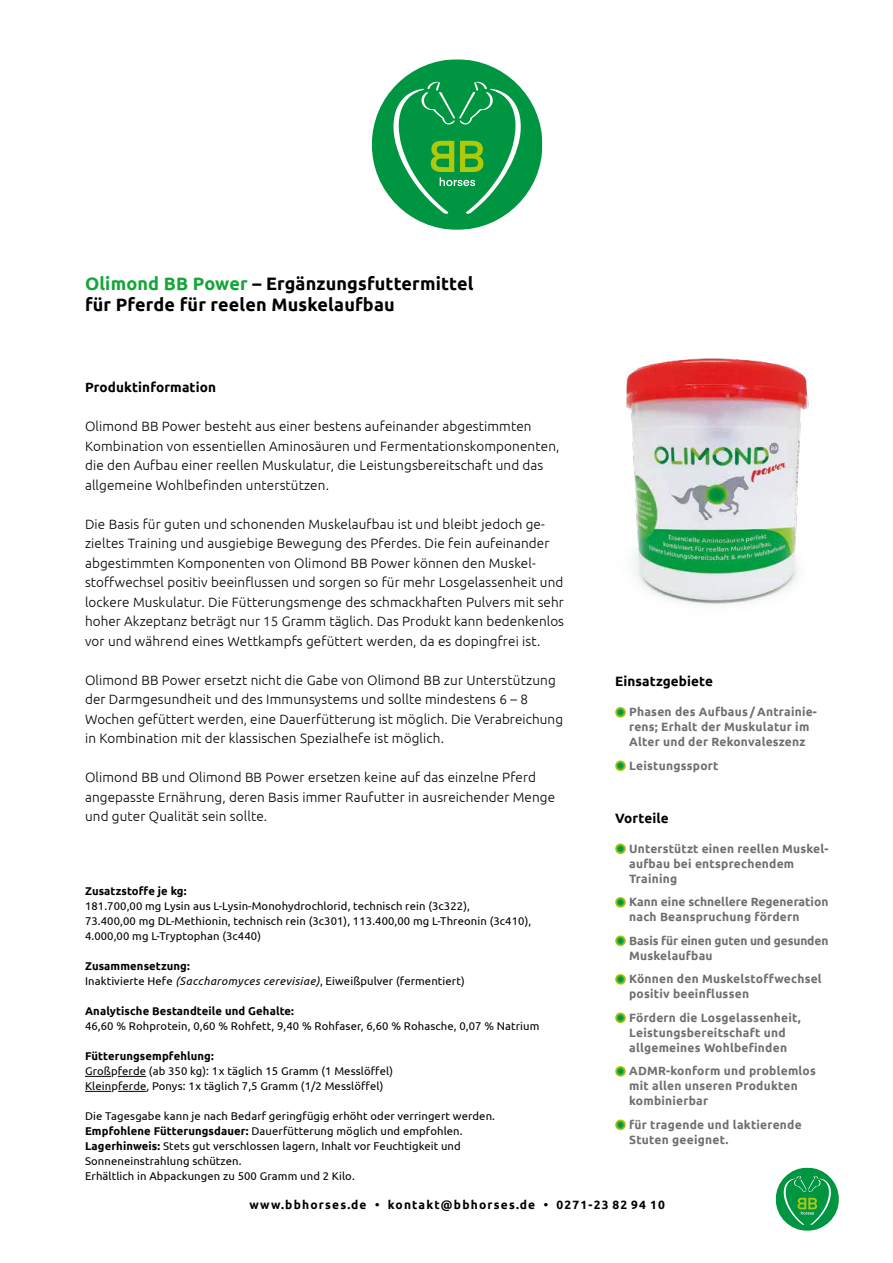
<style>
.page{position:relative;width:893px;height:1263px;background:#fff}
.page>*{position:absolute;margin:0;border:0;box-sizing:border-box;transform-origin:0 0}
.t1{font:700 18px/21px "Ubuntu";letter-spacing:.01em;color:#000}
.t2{font:300 13.5px/19.5px "Ubuntu";letter-spacing:.01em;color:#000}
.t3{font:700 13.5px "Ubuntu";letter-spacing:.01em;color:#000}
.t4{font:700 12px/15px "Ubuntu";letter-spacing:.02em;color:#706f6f}
.t5{font:700 12px/15px "Ubuntu";color:#706f6f}
.t6{font:700 12px "Ubuntu";letter-spacing:.1em;color:#000}
.t7{font:700 12px/15px "Ubuntu";letter-spacing:-.01em;color:#706f6f}
.t8{font:11.25px/15px "Ubuntu";letter-spacing:.01em;color:#000}
.t9{font:700 11.25px "Ubuntu";letter-spacing:.01em;color:#000}
.s1{color:#13a538}
.s2{font-weight:700}
.s3{font-style:italic}
</style>
<div class="page">
<svg style="left:776px;top:1167px;width:63px;height:64px"></svg>
<img style="left:626px;top:358px;width:183px;height:247px">
<svg style="left:85px;top:1076px;width:26px;height:1px"></svg>
<svg style="left:118px;top:1076px;width:28px;height:1px"></svg>
<svg style="left:85px;top:1091px;width:26px;height:1px"></svg>
<svg style="left:118px;top:1091px;width:29px;height:1px"></svg>
<svg style="left:615px;top:707px;width:11px;height:11px"></svg>
<svg style="left:616px;top:708px;width:9px;height:8px"></svg>
<svg style="left:617px;top:709px;width:7px;height:6px"></svg>
<svg style="left:615px;top:760px;width:11px;height:11px"></svg>
<svg style="left:616px;top:761px;width:9px;height:9px"></svg>
<svg style="left:617px;top:762px;width:7px;height:7px"></svg>
<svg style="left:618px;top:764px;width:4px;height:4px"></svg>
<svg style="left:615px;top:843px;width:11px;height:11px"></svg>
<svg style="left:616px;top:844px;width:9px;height:9px"></svg>
<div style="left:617px;top:846px;width:7px;height:6px;background:#089c3c;border-radius:50%"></div>
<svg style="left:615px;top:897px;width:11px;height:11px"></svg>
<svg style="left:616px;top:898px;width:9px;height:9px"></svg>
<svg style="left:617px;top:899px;width:7px;height:6px"></svg>
<svg style="left:615px;top:935px;width:11px;height:11px"></svg>
<svg style="left:616px;top:936px;width:9px;height:9px"></svg>
<svg style="left:617px;top:938px;width:7px;height:6px"></svg>
<svg style="left:615px;top:974px;width:11px;height:11px"></svg>
<svg style="left:616px;top:975px;width:9px;height:9px"></svg>
<svg style="left:617px;top:976px;width:7px;height:6px"></svg>
<svg style="left:615px;top:1012px;width:11px;height:11px"></svg>
<svg style="left:616px;top:1013px;width:9px;height:9px"></svg>
<svg style="left:617px;top:1015px;width:7px;height:6px"></svg>
<svg style="left:615px;top:1066px;width:11px;height:11px"></svg>
<svg style="left:616px;top:1067px;width:9px;height:9px"></svg>
<svg style="left:617px;top:1068px;width:7px;height:6px"></svg>
<svg style="left:615px;top:1119px;width:11px;height:11px"></svg>
<svg style="left:616px;top:1120px;width:9px;height:9px"></svg>
<div style="left:617px;top:1122px;width:7px;height:6px;background:#079b3d;border-radius:50%"></div>
<svg style="left:372px;top:59px;width:170px;height:171px"></svg>
<h1 class="t1" style="left:85px;top:273px;width:390px"><span class="s1">Olimond BB Power</span> – Ergänzungsfuttermittel für Pferde für reelen Muskelaufbau</h1>
<p class="t3" style="left:85px;top:379px;width:133px">Produktinformation</p>
<p class="t2" style="left:85px;top:416px;width:476px">Olimond BB Power besteht aus einer bestens aufeinander abgestimmten Kombination von essentiellen Aminosäuren und Fermentationskomponenten, die den Aufbau einer reellen Muskulatur, die Leistungsbereitschaft und das allgemeine Wohlbefinden unterstützen.</p>
<p class="t2" style="left:85px;top:514px;width:480px">Die Basis für guten und schonenden Muskelaufbau ist und bleibt jedoch ge&shy;zieltes Training und ausgiebige Bewegung des Pferdes. Die fein aufeinander abgestimmten Komponenten von Olimond BB Power können den Muskel&shy;stoffwechsel positiv beeinflussen und sorgen so für mehr Losgelassenheit und lockere Muskulatur. Die Fütterungsmenge des schmackhaften Pulvers mit sehr hoher Akzeptanz beträgt nur 15 Gramm täglich. Das Produkt kann bedenkenlos vor und während eines Wettkampfs gefüttert werden, da es dopingfrei ist.</p>
<p class="t2" style="left:85px;top:670px;width:479px">Olimond BB Power ersetzt nicht die Gabe von Olimond BB zur Unterstützung der Darmgesundheit und des Immunsystems und sollte mindestens 6 – 8<br>Wochen gefüttert werden, eine Dauerfütterung ist möglich. Die Verabreichung in Kombination mit der klassischen Spezialhefe ist möglich.</p>
<p class="t2" style="left:85px;top:767px;width:472px">Olimond BB und Olimond BB Power ersetzen keine auf das einzelne Pferd angepasste Ernährung, deren Basis immer Raufutter in ausreichender Menge und guter Qualität sein sollte.</p>
<p class="t9" style="left:85px;top:884px;width:103px">Zusatzstoffe je kg:</p>
<p class="t8" style="left:85px;top:898px;width:448px">181.700,00 mg Lysin aus L-Lysin-Monohydrochlorid, technisch rein (3c322),<br>73.400,00 mg DL-Methionin, technisch rein (3c301), 113.400,00 mg L-Threonin (3c410),<br>4.000,00 mg L-Tryptophan (3c440)</p>
<p class="t8" style="left:85px;top:958px;width:381px"><span class="s2">Zusammensetzung:<br></span>Inaktivierte Hefe <span class="s3">(Saccharomyces cerevisiae)</span>, Eiweißpulver (fermentiert)</p>
<p class="t9" style="left:85px;top:1004px;width:210px">Analytische Bestandteile und Gehalte:</p>
<p class="t8" style="left:85px;top:1018px;width:456px">46,60 % Rohprotein, 0,60 % Rohfett, 9,40 % Rohfaser, 6,60 % Rohasche, 0,07 % Natrium</p>
<p class="t9" style="left:85px;top:1049px;width:130px">Fütterungsempfehlung:</p>
<p class="t8" style="left:85px;top:1063px;width:309px">Großpferde (ab 350 kg): 1x täglich 15 Gramm (1 Messlöffel)<br>Kleinpferde, Ponys: 1x täglich 7,5 Gramm (1/2 Messlöffel)</p>
<p class="t8" style="left:85px;top:1108px;width:411px">Die Tagesgabe kann je nach Bedarf geringfügig erhöht oder verringert werden.<br><span class="s2">Empfohlene Fütterungsdauer:</span> Dauerfütterung möglich und empfohlen.<br><span class="s2">Lagerhinweis:</span> Stets gut verschlossen lagern, Inhalt vor Feuchtigkeit und Sonneneinstrahlung schützen.<br>Erhältlich in Abpackungen zu 500 Gramm und 2 Kilo.</p>
<p class="t3" style="left:615px;top:673px;width:99px">Einsatzgebiete</p>
<p class="t4" style="left:629px;top:704px;width:189px">Phasen des Aufbaus / Antrainie&shy;rens; Erhalt der Muskulatur im<br>Alter und der Rekonvaleszenz</p>
<p class="t4" style="left:629px;top:758px;width:91px">Leistungssport</p>
<p class="t3" style="left:615px;top:810px;width:55px">Vorteile</p>
<p class="t4" style="left:629px;top:841px;width:201px">Unterstützt einen reellen Muskel&shy;aufbau bei entsprechendem<br>Training</p>
<p class="t5" style="left:629px;top:894px;width:201px">Kann eine schnellere Regeneration nach Beanspruchung fördern</p>
<p class="t7" style="left:629px;top:933px;width:201px">Basis für einen guten und gesunden<br>Muskelaufbau</p>
<p class="t4" style="left:629px;top:971px;width:194px">Können den Muskelstoffwechsel positiv beeinflussen</p>
<p class="t4" style="left:629px;top:1010px;width:173px">Fördern die Losgelassenheit,<br>Leistungsbereitschaft und allgemeines Wohlbefinden</p>
<p class="t4" style="left:629px;top:1063px;width:188px">ADMR-konform und problemlos mit allen unseren Produkten kombinierbar</p>
<p class="t4" style="left:629px;top:1117px;width:174px">für tragende und laktierende<br>Stuten geeignet.</p>
<p class="t6" style="left:249px;top:1197px;width:417px">www.bbhorses.de • kontakt@bbhorses.de • 0271-23 82 94 10</p>
</div>
